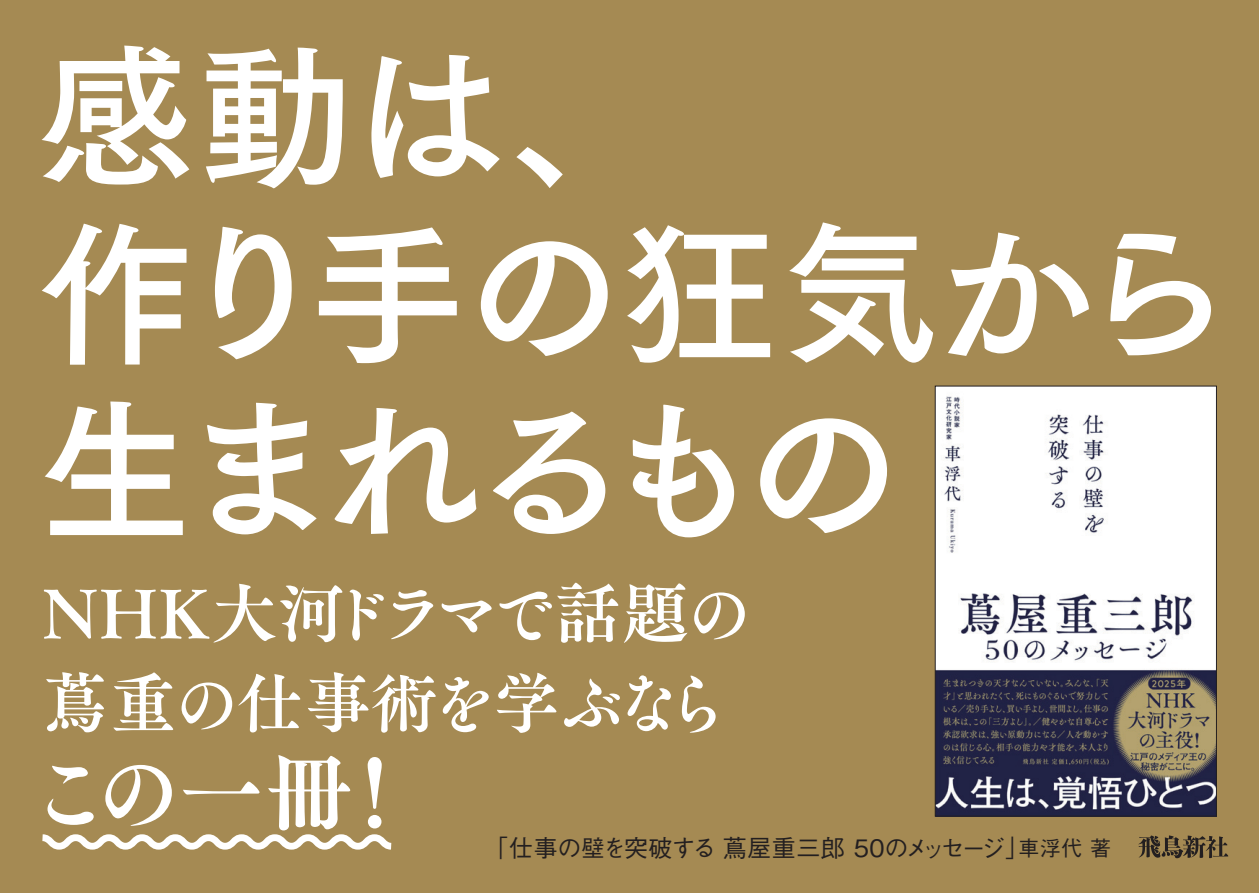
<style>
.page{position:relative;width:1259px;height:893px;background:#a58a53}
.page>*{position:absolute;margin:0;border:0;box-sizing:border-box;transform-origin:0 0}
.t1{font:156px/177px "Tsuku Go Pro B";letter-spacing:-.065em;color:#fff}
.t2{font:85.8px "Tsuku A Old Min Pr 6 N E";color:#fff}
.t3{font:66px/90px "Tsuku A Old Min Pr 6 N B";letter-spacing:-.03em;color:#fff}
.t4{font:500 24px "Gothic BBB Pro";letter-spacing:-.01em;color:#231f20}
.s1{font-size:21px}
</style>
<div class="page">
<svg style="left:1138px;top:835px;width:90px;height:23px"></svg>
<img style="left:937px;top:388px;width:277px;height:426px">
<div style="left:935px;top:386px;width:281px;height:430px;border:1px solid #231f20"></div>
<svg style="left:42px;top:834px;width:350px;height:16px"></svg>
<h1 class="t1" style="left:38px;top:11px;width:1196px">感動は、<br>作り手の狂気から生まれるもの</h1>
<h3 class="t3" style="left:43px;top:566px;width:775px">NHK大河ドラマで話題の　蔦重の仕事術を学ぶなら</h3>
<h2 class="t2" style="left:26px;top:744px;width:393px">この一冊！</h2>
<p class="t4" style="left:484px;top:828px;width:628px">「仕事の壁を突破する 蔦屋重三郎 50のメッセージ」<span class="s1">車浮代 著</span></p>
</div>
